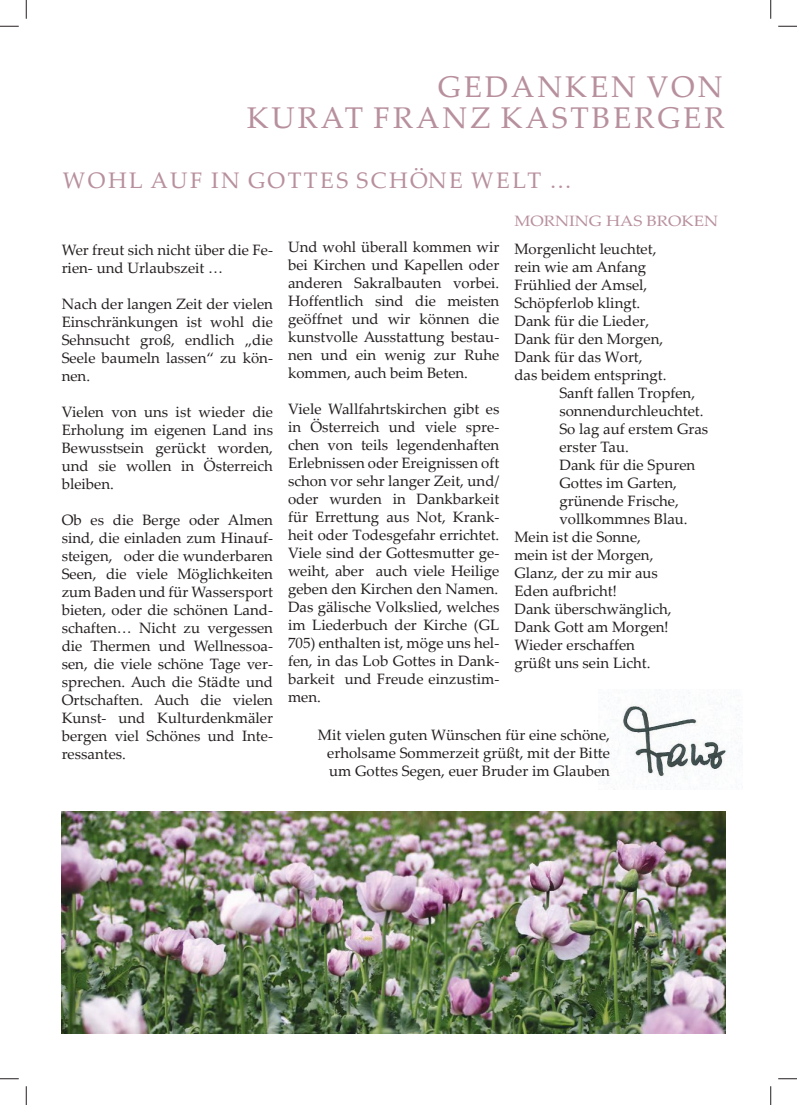
<style>
.page{position:relative;width:797px;height:1105px;background:#fff}
.page>*{position:absolute;margin:0;border:0;box-sizing:border-box;transform-origin:0 0}
.t1{font:30px/31.1px "Palatino Linotype";letter-spacing:.1em;color:#b8909d}
.t2{font:22.5px "Palatino Linotype";letter-spacing:.11em;color:#b8909d}
.t3{font:15px/18px "Palatino Linotype";color:#241f1f;text-align:justify}
.t4{font:15px "Palatino Linotype";color:#b8909d;scale:1.13 1}
</style>
<div class="page">
<img style="left:608px;top:700px;width:134px;height:85px">
<img style="left:62px;top:811px;width:663px;height:223px">
<svg style="left:0;top:25px;width:19px;height:2px"></svg>
<svg style="left:778px;top:25px;width:19px;height:2px"></svg>
<svg style="left:0;top:1078px;width:19px;height:1px"></svg>
<svg style="left:778px;top:1078px;width:19px;height:1px"></svg>
<svg style="left:25px;top:0;width:2px;height:19px"></svg>
<svg style="left:25px;top:1086px;width:2px;height:19px"></svg>
<svg style="left:770px;top:0;width:1px;height:19px"></svg>
<svg style="left:770px;top:1086px;width:1px;height:19px"></svg>
<h1 class="t1" style="left:247px;top:70px;width:479px;text-indent:191px">Gedanken von<br>KUrat Franz Kastberger</h1>
<h2 class="t2" style="left:63px;top:164px;width:22px">Woh</h2>
<h2 class="t2" style="left:129px;top:164px;width:156px">l auf in Gott</h2>
<h2 class="t2" style="left:320px;top:164px;width:253px">es schöne Welt …</h2>
<p class="t3" style="left:62px;top:240px;width:213px">Wer freut sich nicht über die Fe&shy;rien- und Urlaubszeit …</p>
<p class="t3" style="left:62px;top:294px;width:213px">Nach der langen Zeit der vielen Einschränkungen ist wohl die Sehnsucht groß, endlich „die Seele baumeln lassen“ zu kön&shy;nen.</p>
<p class="t3" style="left:62px;top:402px;width:213px">Vielen von uns ist wieder die Erholung im eigenen Land ins Bewusstsein gerückt worden, und sie wollen in Österreich bleiben.</p>
<p class="t3" style="left:62px;top:510px;width:213px">Ob es die Berge oder Almen sind, die einladen zum Hinauf&shy;steigen, oder die wunderbaren Seen, die viele Möglichkeiten zum Baden und für Wassersport bieten, oder die schönen Land&shy;schaften… Nicht zu vergessen die Thermen und Wellnessoa&shy;sen, die viele schöne Tage ver&shy;sprechen. Auch die Städte und Ortschaften. Auch die vielen Kunst- und Kulturdenkmäler bergen viel Schönes und Inte&shy;ressantes.</p>
<p class="t3" style="left:288px;top:238px;width:213px">Und wohl überall kommen wir bei Kirchen und Kapellen oder anderen Sakralbauten vorbei.<br>Hoffentlich sind die meisten geöffnet und wir können die kunstvolle Ausstattung bestau&shy;nen und ein wenig zur Ruhe kommen, auch beim Beten.</p>
<p class="t3" style="left:288px;top:400px;width:213px">Viele Wallfahrtskirchen gibt es in Österreich und viele spre&shy;chen von teils legendenhaften Erlebnissen oder Ereignissen oft schon vor sehr langer Zeit, und/ oder wurden in Dankbarkeit für Errettung aus Not, Krank&shy;heit oder Todesgefahr errichtet.<br>Viele sind der Gottesmutter ge&shy;weiht, aber auch viele Heilige geben den Kirchen den Namen.<br>Das gälische Volkslied, welches im Liederbuch der Kirche (GL 705) enthalten ist, möge uns hel&shy;fen, in das Lob Gottes in Dank&shy;barkeit und Freude einzustim&shy;men.</p>
<p class="t4" style="left:514px;top:210px;width:182px">MORNING HAS BROKEN</p>
<p class="t3" style="left:514px;top:239px;width:144px">Morgenlicht leuchtet,</p>
<p class="t3" style="left:514px;top:257px;width:133px">rein wie am Anfang</p>
<p class="t3" style="left:514px;top:275px;width:134px">Frühlied der Amsel,</p>
<p class="t3" style="left:514px;top:293px;width:127px">Schöpferlob klingt.</p>
<p class="t3" style="left:514px;top:311px;width:136px">Dank für die Lieder,</p>
<p class="t3" style="left:514px;top:329px;width:150px">Dank für den Morgen,</p>
<p class="t3" style="left:514px;top:347px;width:130px">Dank für das Wort,</p>
<p class="t3" style="left:514px;top:365px;width:154px">das beidem entspringt.</p>
<p class="t3" style="left:559px;top:383px;width:137px">Sanft fallen Tropfen,</p>
<p class="t3" style="left:559px;top:401px;width:146px">sonnendurchleuchtet.</p>
<p class="t3" style="left:559px;top:419px;width:150px">So lag auf erstem Gras</p>
<p class="t3" style="left:559px;top:437px;width:71px">erster Tau.</p>
<p class="t3" style="left:559px;top:455px;width:137px">Dank für die Spuren</p>
<p class="t3" style="left:559px;top:473px;width:119px">Gottes im Garten,</p>
<p class="t3" style="left:559px;top:491px;width:121px">grünende Frische,</p>
<p class="t3" style="left:559px;top:509px;width:130px">vollkommnes Blau.</p>
<p class="t3" style="left:514px;top:527px;width:128px">Mein ist die Sonne,</p>
<p class="t3" style="left:514px;top:545px;width:140px">mein ist der Morgen,</p>
<p class="t3" style="left:514px;top:563px;width:145px">Glanz, der zu mir aus</p>
<p class="t3" style="left:514px;top:581px;width:104px">Eden aufbricht!</p>
<p class="t3" style="left:514px;top:599px;width:159px">Dank überschwänglich,</p>
<p class="t3" style="left:514px;top:617px;width:156px">Dank Gott am Morgen!</p>
<p class="t3" style="left:514px;top:635px;width:122px">Wieder erschaffen</p>
<p class="t3" style="left:514px;top:653px;width:138px">grüßt uns sein Licht.</p>
<p class="t3" style="left:327px;top:725px;width:284px;text-indent:-9px">Mit vielen guten Wünschen für eine schöne, erholsame Sommerzeit grüßt, mit der Bitte um Gottes Segen, euer Bruder im Glauben</p>
</div>
